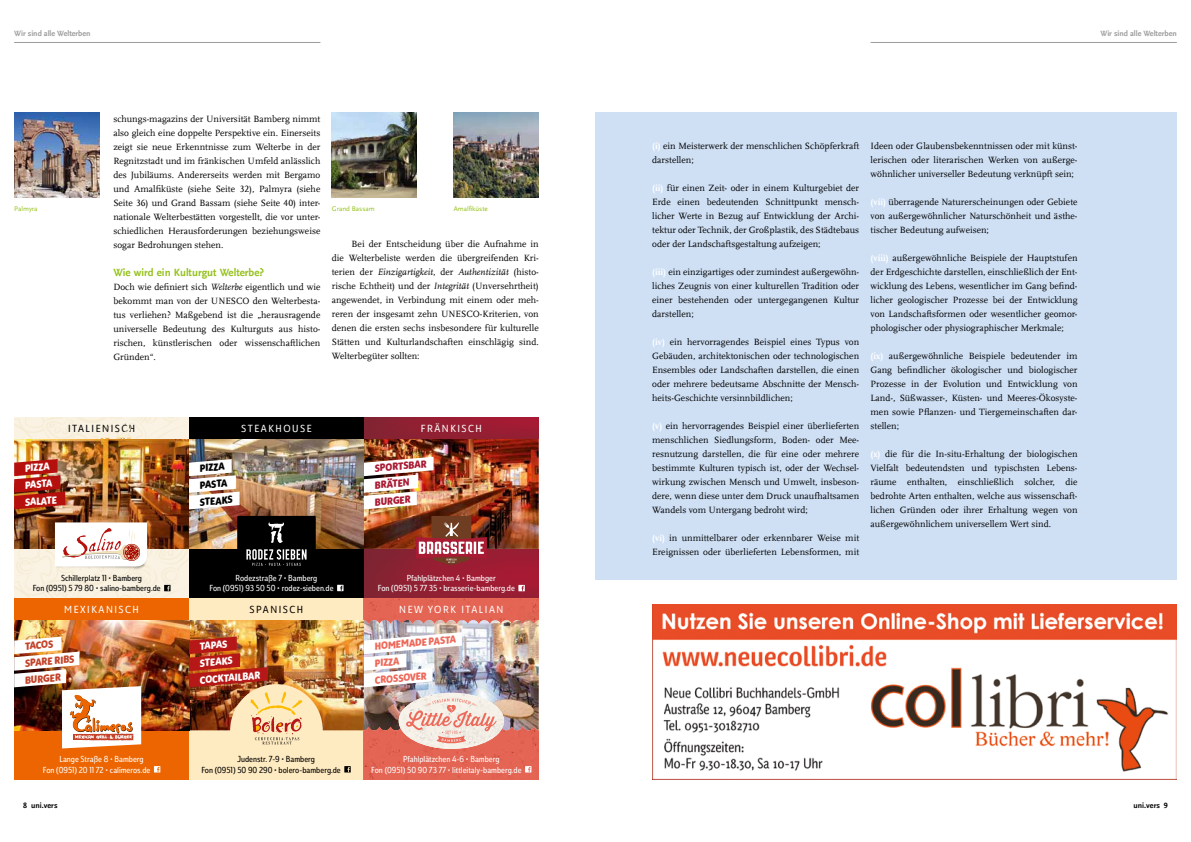
<style>
.page{position:relative;width:1191px;height:842px;background:#fff}
.page>*{position:absolute;margin:0;border:0;box-sizing:border-box;transform-origin:0 0}
.t1{font:700 11px "UB Scala Sans";color:#94c11a}
.t2{font:10px "Solitas Nor Boo";letter-spacing:.15em;color:#fff}
.t3{font:10px/17px "Solitas Con Bol";color:#fff}
.t4{font:10px/17px "Solitas Con Bol";color:#ed695a}
.t5{font:10px/17px "Solitas Con Bol";color:#a91a33}
.t6{font:10px/17px "Solitas Con Bol";color:#c34229}
.t7{font:10px "Solitas Nor Boo";letter-spacing:.15em;color:#000}
.t8{font:10px/17px "Solitas Con Bol";color:#000}
.t9{font:9.5px/14px "UB Scala";color:#000;text-align:justify}
.t10{font:8.5px/10.2px "Solitas Con Boo";color:#fff}
.t11{font:8.5px/10.2px "Solitas Con Boo";color:#000}
.t12{font:700 8px "UB Scala Sans";color:#9c9c9d}
.t13{font:700 8px "UB Scala Sans";color:#000}
.t14{font:7px "UB Scala Sans";color:#94c11a}
.s1{font-style:italic}
.s2{font-weight:700;color:#fff}
</style>
<div class="page">
<hr style="left:870px;top:42px;width:306px;height:1px;background:#9c9c9d">
<div style="left:595px;top:112px;width:581px;height:468px;background:#cfe0f5"></div>
<div style="left:189px;top:417px;width:175px;height:181px;background:#000"></div>
<img style="left:364px;top:549px;width:175px;height:149px">
<div style="left:189px;top:598px;width:175px;height:182px;background:#ffebc1"></div>
<div style="left:14px;top:728px;width:175px;height:52px;background:#ec6500"></div>
<img style="left:189px;top:620px;width:175px;height:110px">
<div style="left:230px;top:684px;width:93px;height:93px;background:#ffebc1;border-radius:50%"></div>
<img style="left:14px;top:620px;width:175px;height:110px">
<img style="left:14px;top:438px;width:525px;height:111px">
<div style="left:237px;top:516px;width:79px;height:67px;background:#000"></div>
<svg style="left:268px;top:522px;width:16px;height:21px"></svg>
<svg style="left:246px;top:549px;width:60px;height:17px"></svg>
<img style="left:14px;top:521px;width:175px;height:77px">
<svg style="left:337px;top:585px;width:6px;height:6px"></svg>
<svg style="left:344px;top:766px;width:7px;height:6px"></svg>
<svg style="left:154px;top:766px;width:6px;height:6px"></svg>
<svg style="left:518px;top:585px;width:7px;height:6px"></svg>
<svg style="left:416px;top:516px;width:71px;height:49px;background:#9b4f4a"></svg>
<svg style="left:14px;top:417px;width:175px;height:23px;background:#f8eed9"></svg>
<img style="left:364px;top:417px;width:175px;height:21px">
<img style="left:364px;top:457px;width:69px;height:52px">
<img style="left:189px;top:459px;width:51px;height:50px">
<img style="left:14px;top:637px;width:127px;height:111px">
<img style="left:189px;top:637px;width:113px;height:107px">
<img style="left:364px;top:632px;width:98px;height:55px">
<img style="left:14px;top:451px;width:51px;height:63px">
<div style="left:14px;top:598px;width:175px;height:22px;background:#ec6500"></div>
<img style="left:364px;top:598px;width:175px;height:25px">
<img style="left:399px;top:693px;width:105px;height:5px">
<svg style="left:364px;top:698px;width:175px;height:82px;background:#d98b7d"></svg>
<img style="left:100px;top:422px;width:32px;height:23px">
<hr style="left:14px;top:42px;width:306px;height:1px;background:#9c9c9d">
<img style="left:652px;top:604px;width:524px;height:176px">
<img style="left:14px;top:112px;width:85px;height:85px">
<img style="left:332px;top:112px;width:85px;height:85px">
<img style="left:454px;top:112px;width:85px;height:85px">
<p class="t12" style="left:14px;top:29px;width:78px">Wir sind alle Welterben</p>
<p class="t9" style="left:113px;top:112px;width:208px">schungs-magazins der Universität Bamberg nimmt also gleich eine doppelte Perspektive ein. Einerseits zeigt sie neue Erkenntnisse zum Welterbe in der Regnitzstadt und im fränkischen Umfeld anlässlich des Jubiläums. Andererseits werden mit Bergamo und Amalfiküste (siehe Seite 32), Palmyra (siehe Seite 36) und Grand Bassam (siehe Seite 40) inter&shy;nationale Welterbestätten vorgestellt, die vor unter&shy;schiedlichen Herausforderungen beziehungsweise sogar Bedrohungen stehen.</p>
<p class="t1" style="left:113px;top:266px;width:152px">Wie wird ein Kulturgut Welterbe?</p>
<p class="t9" style="left:113px;top:280px;width:208px">Doch wie definiert sich <span class="s1">Welterbe</span> eigentlich und wie bekommt man von der UNESCO den Welterbesta&shy;tus verliehen? Maßgebend ist die „herausragende universelle Bedeutung des Kulturguts aus histo&shy;rischen, künstlerischen oder wissenschaftlichen Gründen“.</p>
<p class="t14" style="left:14px;top:204px;width:25px">Palmyra</p>
<p class="t14" style="left:332px;top:204px;width:44px">Grand Bassam</p>
<p class="t14" style="left:454px;top:204px;width:36px">Amalfiküste</p>
<p class="t9" style="left:332px;top:237px;width:208px;text-indent:20px">Bei der Entscheidung über die Aufnahme in die Welterbeliste werden die übergreifenden Kri&shy;terien der <span class="s1">Einzigartigkeit</span>, der <span class="s1">Authentizität</span> (histo&shy;rische Echtheit) und der <span class="s1">Integrität</span> (Unversehrtheit) angewendet, in Verbindung mit einem oder meh&shy;reren der insgesamt zehn UNESCO-Kriterien, von denen die ersten sechs insbesondere für kulturelle Stätten und Kulturlandschaften einschlägig sind.<br>Welterbegüter sollten:</p>
<p class="t3" style="left:21px;top:460px;width:34px;rotate:-5deg">PIZZA<br>PASTA<br>SALATE</p>
<p class="t7" style="left:68px;top:422px;width:69px">ITALIENISCH</p>
<p class="t2" style="left:241px;top:422px;width:72px">STEAKHOUSE</p>
<p class="t2" style="left:421px;top:422px;width:63px">FRÄNKISCH</p>
<p class="t8" style="left:196px;top:460px;width:34px;rotate:-5deg">PIZZA<br>PASTA<br>STEAKS</p>
<p class="t5" style="left:371px;top:460px;width:57px;rotate:-5deg">SPORTSBAR<br>BRÄTEN<br>BURGER</p>
<p class="t11" style="left:33px;top:573px;width:129px;text-indent:28px">Schillerplatz 11 • Bamberg<br>Fon (0951) 5 79 80 • salino-bamberg.de</p>
<p class="t10" style="left:209px;top:573px;width:126px;text-indent:26px">Rodezstraße 7 • Bamberg<br>Fon (0951 ) 93 50 50 • rodez-sieben.de</p>
<p class="t10" style="left:378px;top:573px;width:139px;text-indent:29px">Pfahlplätzchen 4 • Bambger<br>Fon (0951) 5 77 35 • brasserie-bamberg.de</p>
<p class="t2" style="left:64px;top:603px;width:76px">MEXIKANISCH</p>
<p class="t7" style="left:250px;top:603px;width:55px">SPANISCH</p>
<p class="t2" style="left:399px;top:603px;width:106px">NEW YORK ITALIAN</p>
<p class="t6" style="left:21px;top:638px;width:53px;rotate:-5deg">TACOS<br>SPARE RIBS<br>BURGER</p>
<p class="t3" style="left:196px;top:638px;width:62px;rotate:-5deg">TAPAS<br>STEAKS<br>COCKTAILBAR</p>
<p class="t4" style="left:371px;top:638px;width:86px;rotate:-5deg">HOMEMADE PASTA<br>PIZZA<br>CROSSOVER</p>
<p class="t10" style="left:43px;top:754px;width:109px;text-indent:17px">Lange Straße 8 • Bamberg<br>Fon (0951) 20 11 72 • calimeros.de</p>
<p class="t11" style="left:201px;top:754px;width:141px;text-indent:36px">Judenstr. 7-9 • Bamberg<br>Fon (0951) 50 90 290 • bolero-bamberg.de</p>
<p class="t10" style="left:371px;top:754px;width:152px;text-indent:32px">Pfahlplätzchen 4-6 • Bamberg<br>Fon (0951) 50 90 73 77 • littleitaly-bamberg.de</p>
<p class="t12" style="left:1100px;top:29px;width:78px">Wir sind alle Welterben</p>
<p class="t9" style="left:652px;top:139px;width:208px"><span class="s2">(i)</span> ein Meisterwerk der menschlichen Schöpferkraft darstellen;</p>
<p class="t9" style="left:652px;top:181px;width:208px"><span class="s2">(ii)</span> für einen Zeit- oder in einem Kulturgebiet der Erde einen bedeutenden Schnittpunkt mensch&shy;licher Werte in Bezug auf Entwicklung der Archi&shy;tektur oder Technik, der Großplastik, des Städtebaus oder der Landschaftsgestaltung aufzeigen;</p>
<p class="t9" style="left:652px;top:265px;width:208px"><span class="s2">(iii)</span> ein einzigartiges oder zumindest außergewöhn&shy;liches Zeugnis von einer kulturellen Tradition oder einer bestehenden oder untergegangenen Kultur darstellen;</p>
<p class="t9" style="left:652px;top:335px;width:208px"><span class="s2">(iv)</span> ein hervorragendes Beispiel eines Typus von Gebäuden, architektonischen oder technologischen Ensembles oder Landschaften darstellen, die einen oder mehrere bedeutsame Abschnitte der Mensch&shy;heits-Geschichte versinnbildlichen;</p>
<p class="t9" style="left:652px;top:419px;width:208px"><span class="s2">(v)</span> ein hervorragendes Beispiel einer überlieferten menschlichen Siedlungsform, Boden- oder Mee&shy;resnutzung darstellen, die für eine oder mehrere bestimmte Kulturen typisch ist, oder der Wechsel&shy;wirkung zwischen Mensch und Umwelt, insbeson&shy;dere, wenn diese unter dem Druck unaufhaltsamen Wandels vom Untergang bedroht wird;</p>
<p class="t9" style="left:652px;top:531px;width:208px"><span class="s2">(vi)</span> in unmittelbarer oder erkennbarer Weise mit<br>Ereignissen oder überlieferten Lebensformen, mit</p>
<p class="t9" style="left:870px;top:139px;width:208px">Ideen oder Glaubensbekenntnissen oder mit künst&shy;lerischen oder literarischen Werken von außerge&shy;wöhnlicher universeller Bedeutung verknüpft sein;</p>
<p class="t9" style="left:870px;top:195px;width:208px"><span class="s2">(vii)</span> überragende Naturerscheinungen oder Gebiete von außergewöhnlicher Naturschönheit und ästhe&shy;tischer Bedeutung aufweisen;</p>
<p class="t9" style="left:870px;top:251px;width:208px"><span class="s2">(viii)</span> außergewöhnliche Beispiele der Hauptstufen der Erdgeschichte darstellen, einschließlich der Ent&shy;wicklung des Lebens, wesentlicher im Gang befind&shy;licher geologischer Prozesse bei der Entwicklung von Landschaftsformen oder wesentlicher geomor&shy;phologischer oder physiographischer Merkmale;</p>
<p class="t9" style="left:870px;top:349px;width:208px"><span class="s2">(ix)</span> außergewöhnliche Beispiele bedeutender im Gang befindlicher ökologischer und biologischer Prozesse in der Evolution und Entwicklung von Land-, Süßwasser-, Küsten- und Meeres-Ökosyste&shy;men sowie Pflanzen- und Tiergemeinschaften dar&shy;stellen;</p>
<p class="t9" style="left:870px;top:447px;width:208px"><span class="s2">(x)</span> die für die In-situ-Erhaltung der biologischen Vielfalt bedeutendsten und typischsten Lebens&shy;räume enthalten, einschließlich solcher, die bedrohte Arten enthalten, welche aus wissenschaft&shy;lichen Gründen oder ihrer Erhaltung wegen von außergewöhnlichem universellem Wert sind.</p>
<p class="t13" style="left:23px;top:800px;width:36px">8 uni.vers</p>
<p class="t13" style="left:1133px;top:800px;width:36px">uni.vers 9</p>
</div>
